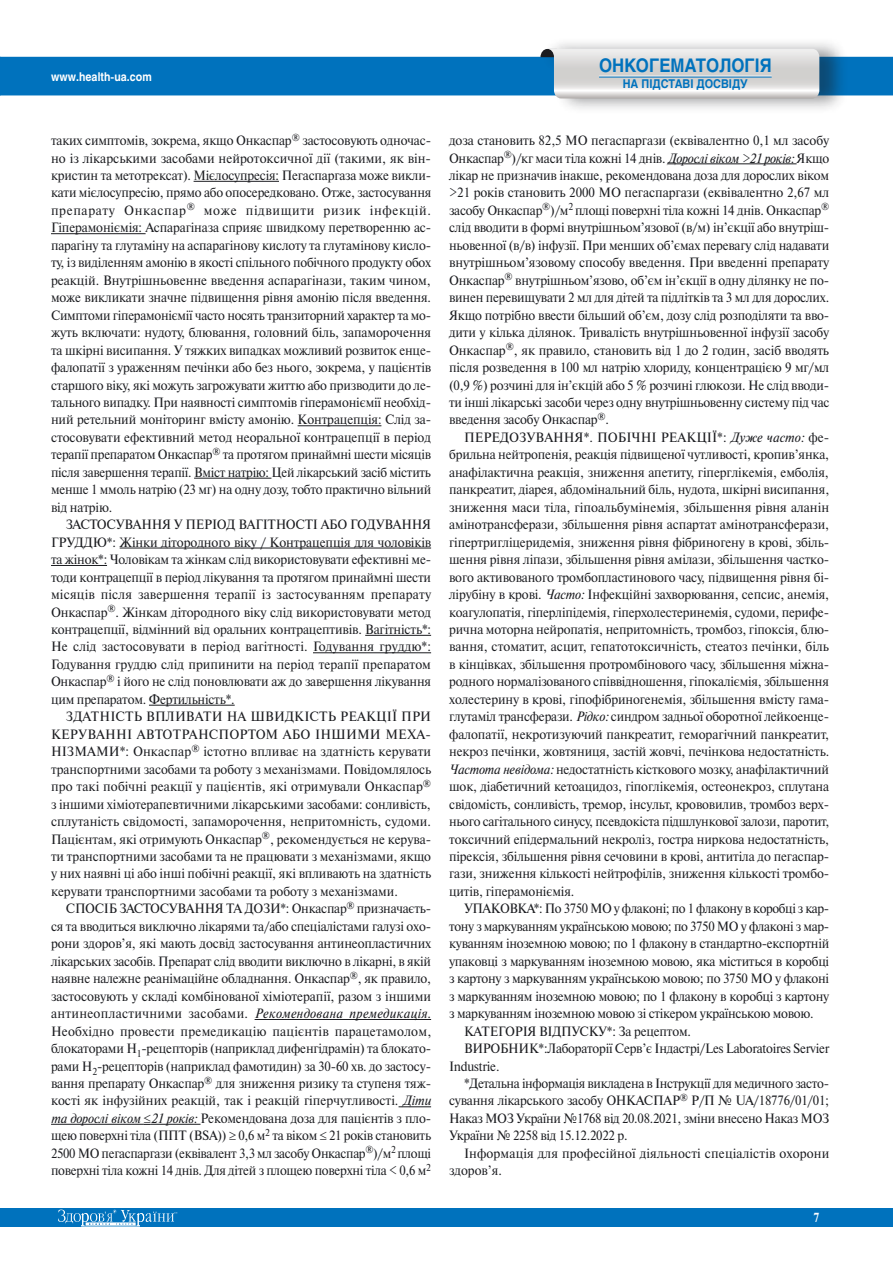
<style>
.page{position:relative;width:893px;height:1263px;background:#fff}
.page>*{position:absolute;margin:0;border:0;box-sizing:border-box;transform-origin:0 0}
.t1{font:700 18.6px "Helios";color:#0072bd;scale:.9 1}
.t2{font:13.5px/17.4px "Newton C";letter-spacing:-.015em;color:#1b1c20;text-align:justify;scale:.95 1}
.t3{font:13.5px/17.4px "Newton C";letter-spacing:-.015em;color:#1b1c20;text-align:justify;scale:.96 1}
.t4{font:13.5px "Newton C";letter-spacing:-.015em;color:#1b1c20;scale:.94 1}
.t5{font:13.5px "Newton C";letter-spacing:.01em;color:#1b1c20;scale:.96 1}
.t6{font:700 13.05px "Newton C";color:#fff;scale:.9 1}
.t7{font:700 12px "Helios";letter-spacing:.005em;color:#fff;scale:.88 1}
.t8{font:700 12px "Helios";color:#0072bd;scale:.9 1}
.s1{font-style:italic}
</style>
<div class="page">
<div style="left:542px;top:36px;width:306px;height:78px;background:#1b1c20;opacity:.46"></div>
<svg style="left:0;top:49px;width:893px;height:49px;background:#65a4cd"></svg>
<hr style="left:599px;top:76px;width:173px;height:1px;background:#fff">
<hr style="left:599px;top:77px;width:173px;height:1px;background:#0072bd">
<div style="left:0;top:1208px;width:893px;height:19px;background:#0072bd"></div>
<svg style="left:58px;top:1209px;width:119px;height:17px"></svg>
<hr style="left:194px;top:181px;width:85px;height:1px;background:#1b1c20">
<hr style="left:51px;top:233px;width:95px;height:1px;background:#1b1c20">
<hr style="left:298px;top:425px;width:83px;height:1px;background:#1b1c20">
<hr style="left:194px;top:478px;width:77px;height:1px;background:#1b1c20">
<hr style="left:120px;top:548px;width:311px;height:1px;background:#1b1c20">
<hr style="left:51px;top:565px;width:56px;height:1px;background:#1b1c20">
<hr style="left:365px;top:635px;width:66px;height:1px;background:#1b1c20">
<hr style="left:313px;top:652px;width:118px;height:1px;background:#1b1c20">
<hr style="left:149px;top:705px;width:86px;height:1px;background:#1b1c20">
<hr style="left:255px;top:1019px;width:176px;height:1px;background:#1b1c20">
<hr style="left:399px;top:1106px;width:32px;height:1px;background:#1b1c20">
<hr style="left:51px;top:1124px;width:93px;height:1px;background:#1b1c20">
<hr style="left:151px;top:1124px;width:49px;height:1px;background:#1b1c20">
<hr style="left:668px;top:163px;width:129px;height:1px;background:#1b1c20">
<p class="t7" style="left:51px;top:70px;width:116px">www.health-ua.com</p>
<p class="t2" style="left:51px;top:132px;width:402px">таких симптомів, зокрема, якщо Онкаспар<sup>®</sup> застосовують одночас&shy;но із лікарськими засобами нейротоксичної дії (такими, як він&shy;кристин та метотрексат). Мієлосупресія: Пегаспаргаза може викли&shy;кати мієлосупресію, прямо або опосередковано. Отже, застосування препарату Онкаспар<sup>®</sup> може підвищити ризик інфекцій.<br>Гіперамоніємія: Аспарагіназа сприяє швидкому перетворенню ас&shy;парагіну та глутаміну на аспарагінову кислоту та глутамінову кисло&shy;ту, із виділенням амонію в якості спільного побічного продукту обох реакцій. Внутрішньовенне введення аспарагінази, таким чином, може викликати значне підвищення рівня амонію після введення.<br>Симптоми гіперамоніємії часто носять транзиторний характер та мо&shy;жуть включати: нудоту, блювання, головний біль, запаморочення та шкірні висипання. У тяжких випадках можливий розвиток енце&shy;фалопатії з ураженням печінки або без нього, зокрема, у пацієнтів старшого віку, які можуть загрожувати життю або призводити до ле&shy;тального випадку. При наявності симптомів гіперамоніємії необхід&shy;ний ретельний моніторинг вмісту амонію. Контрацепція: Слід за&shy;стосовувати ефективний метод неоральної контрацепції в період терапії препаратом Онкаспар<sup>®</sup> та протягом принаймні шести місяців після завершення терапії. Вміст натрію: Цей лікарський засіб містить менше 1 ммоль натрію (23 мг) на одну дозу, тобто практично вільний від натрію.</p>
<p class="t2" style="left:51px;top:516px;width:402px;text-indent:15px">ЗАСТОСУВАННЯ У ПЕРІОД ВАГІТНОСТІ АБО ГОДУВАННЯ ГРУДДЮ*: Жінки дітородного віку / Контрацепція для чоловіків та жінок*: Чоловікам та жінкам слід використовувати ефективні ме&shy;тоди контрацепції в період лікування та протягом принаймні шести місяців після завершення терапії із застосуванням препарату Онкаспар<sup>®</sup>. Жінкам дітородного віку слід використовувати метод контрацепції, відмінний від оральних контрацептивів. Вагітність*:<br>Не слід застосовувати в період вагітності. Годування груддю*:<br>Годування груддю слід припинити на період терапії препаратом Онкаспар<sup>®</sup> і його не слід поновлювати аж до завершення лікування цим препаратом. Фертильність*.</p>
<p class="t3" style="left:51px;top:708px;width:397px;text-align:left;text-indent:15px">ЗДАТНІСТЬ ВПЛИВАТИ НА ШВИДКІСТЬ РЕАКЦІЇ ПРИ КЕРУВАННІ АВТОТРАНСПОРТОМ АБО ІНШИМИ МЕХА-НІЗМАМИ*: Онкаспар<sup>®</sup> істотно впливає на здатність керувати транспортними засобами та роботу з механізмами. Повідомлялось про такі побічні реакції у пацієнтів, які отримували Онкаспар<sup>® </sup>з іншими хіміотерапевтичними лікарськими засобами: сонливість, сплутаність свідомості, запаморочення, непритомність, судоми.<br>Пацієнтам, які отримують Онкаспар<sup>®</sup>, рекомендується не керува&shy;ти транспортними засобами та не працювати з механізмами, якщо у них наявні ці або інші побічні реакції, які впливають на здатність керувати транспортними засобами та роботу з механізмами.</p>
<p class="t2" style="left:51px;top:900px;width:402px;text-indent:15px">СПОСІБ ЗАСТОСУВАННЯ ТА ДОЗИ*: Онкаспар<sup>®</sup> призначаєть&shy;ся та вводиться виключно лікарями та/або спеціалістами галузі охо&shy;рони здоров’я, які мають досвід застосування антинеопластичних лікарських засобів. Препарат слід вводити виключно в лікарні, в якій наявне належне реанімаційне обладнання. Онкаспар<sup>®</sup>, як правило, застосовують у складі комбінованої хіміотерапії, разом з іншими антинеопластичними засобами. <span class="s1">Рекомендована премедикація.<br></span>Необхідно провести премедикацію пацієнтів парацетамолом, блокаторами H<sub>1</sub>-рецепторів (наприклад дифенгідрамін) та блокато&shy;рами H<sub>2</sub>-рецепторів (наприклад фамотидин) за 30-60 хв. до застосу&shy;вання препарату Онкаспар<sup>®</sup> для зниження ризику та ступеня тяж&shy;кості як інфузійних реакцій, так і реакцій гіперчутливості. <span class="s1">Діти та дорослі віком</span> ≤<span class="s1">21 років:</span> Рекомендована доза для пацієнтів з пло&shy;щею поверхні тіла (ППТ (BSA)) ≥ 0,6 м<sup>2</sup> та віком ≤ 21 років становить 2500 МО пегаспаргази (еквівалент 3,3 мл засобу Онкаспар<sup>®</sup>)/м<sup>2</sup> площі поверхні тіла кожні 14 днів. Для дітей з площею поверхні тіла &lt; 0,6 м<sup>2</sup></p>
<h1 class="t1" style="left:599px;top:55px;width:193px">ОНКОГЕМАТОЛОГІЯ</h1>
<p class="t8" style="left:623px;top:77px;width:140px">НА ПІДСТАВІ ДОСВІДУ</p>
<p class="t3" style="left:449px;top:132px;width:398px">доза становить 82,5 МО пегаспаргази (еквівалентно 0,1 мл засобу Онкаспар<sup>®</sup>)/кг маси тіла кожні 14 днів. <span class="s1">Дорослі віком &gt;21 років:</span> Якщо лікар не призначив інакше, рекомендована доза для дорослих віком &gt;21 років становить 2000 МО пегаспаргази (еквівалентно 2,67 мл засобу Онкаспар<sup>®</sup>)/м<sup>2</sup> площі поверхні тіла кожні 14 днів. Онкаспар<sup>® </sup>слід вводити в формі внутрішньом’язової (в/м) ін’єкції або внутріш&shy;ньовенної (в/в) інфузії. При менших об’ємах перевагу слід надавати внутрішньом’язовому способу введення. При введенні препарату Онкаспар<sup>®</sup> внутрішньом’язово, об’єм ін’єкції в одну ділянку не по&shy;винен перевищувати 2 мл для дітей та підлітків та 3 мл для дорослих.<br>Якщо потрібно ввести більший об’єм, дозу слід розподіляти та вво&shy;дити у кілька ділянок. Тривалість внутрішньовенної інфузії засобу Онкаспар<sup>®</sup>, як правило, становить від 1 до 2 годин, засіб вводять після розведення в 100 мл натрію хлориду, концентрацією 9 мг/мл (0,9 %) розчині для ін’єкцій або 5 % розчині глюкози. Не слід вводи&shy;ти інші лікарські засоби через одну внутрішньовенну систему під час введення засобу Онкаспар<sup>®</sup>.</p>
<p class="t3" style="left:449px;top:429px;width:397px;text-indent:15px">ПЕРЕДОЗУВАННЯ*. ПОБІЧНІ РЕАКЦІЇ*: <span class="s1">Дуже часто:</span> фе&shy;брильна нейтропенія, реакція підвищеної чутливості, кропив’янка, анафілактична реакція, зниження апетиту, гіперглікемія, емболія, панкреатит, діарея, абдомінальний біль, нудота, шкірні висипання, зниження маси тіла, гіпоальбумінемія, збільшення рівня аланін амінотрансферази, збільшення рівня аспартат амінотрансферази, гіпертригліцеридемія, зниження рівня фібриногену в крові, збіль&shy;шення рівня ліпази, збільшення рівня амілази, збільшення частко&shy;вого активованого тромбопластинового часу, підвищення рівня бі&shy;лірубіну в крові. <span class="s1">Часто:</span> Інфекційні захворювання, сепсис, анемія, коагулопатія, гіперліпідемія, гіперхолестеринемія, судоми, перифе&shy;рична моторна нейропатія, непритомність, тромбоз, гіпоксія, блю&shy;вання, стоматит, асцит, гепатотоксичність, стеатоз печінки, біль в кінцівках, збільшення протромбінового часу, збільшення міжна&shy;родного нормалізованого співвідношення, гіпокаліємія, збільшення холестерину в крові, гіпофібриногенемія, збільшення вмісту гама&shy;глутаміл трансферази. <span class="s1">Рідко:</span> синдром задньої оборотної лейкоенце&shy;фалопатії, некротизуючий панкреатит, геморагічний панкреатит, некроз печінки, жовтяниця, застій жовчі, печінкова недостатність.<br><span class="s1">Частота невідома:</span> недостатність кісткового мозку, анафілактичний шок, діабетичний кетоацидоз, гіпоглікемія, остеонекроз, сплутана свідомість, сонливість, тремор, інсульт, крововилив, тромбоз верх&shy;нього сагітального синусу, псевдокіста підшлункової залози, паротит, токсичний епідермальний некроліз, гостра ниркова недостатність, пірексія, збільшення рівня сечовини в крові, антитіла до пегаспар&shy;гази, зниження кількості нейтрофілів, зниження кількості тромбо&shy;цитів, гіперамоніємія.</p>
<p class="t4" style="left:464px;top:901px;width:390px">УПАКОВКА*: По 3750 МО у флаконі; по 1 флакону в коробці з кар-</p>
<p class="t4" style="left:449px;top:919px;width:406px">тону з маркуванням українською мовою; по 3750 МО у флаконі з мар-</p>
<p class="t2" style="left:449px;top:935px;width:402px">куванням іноземною мовою; по 1 флакону в стандартно-експортній</p>
<p class="t2" style="left:449px;top:952px;width:402px">упаковці з маркуванням іноземною мовою, яка міститься в коробці</p>
<p class="t2" style="left:449px;top:970px;width:402px">з картону з маркуванням українською мовою; по 3750 МО у флаконі</p>
<p class="t2" style="left:449px;top:987px;width:402px">з маркуванням іноземною мовою; по 1 флакону в коробці з картону</p>
<p class="t2" style="left:449px;top:1005px;width:385px">з маркуванням іноземною мовою зі стікером українською мовою.</p>
<p class="t2" style="left:464px;top:1022px;width:241px">КАТЕГОРІЯ ВІДПУСКУ*: За рецептом.</p>
<p class="t2" style="left:464px;top:1040px;width:386px">ВИРОБНИК*:Лабораторії Серв’є Індастрі/Les Laboratoires Servier</p>
<p class="t2" style="left:449px;top:1057px;width:55px">Іndustrie.</p>
<p class="t4" style="left:464px;top:1076px;width:390px">*Детальна інформація викладена в Інструкції для медичного засто-</p>
<p class="t2" style="left:449px;top:1092px;width:402px">сування лікарського засобу ОНКАСПАР<sup>®</sup> Р/П № UA/18776/01/01;</p>
<p class="t2" style="left:449px;top:1110px;width:402px">Наказ МОЗ України №1768 від 20.08.2021, зміни внесено Наказ МОЗ</p>
<p class="t2" style="left:449px;top:1127px;width:189px">України № 2258 від 15.12.2022 р.</p>
<p class="t5" style="left:464px;top:1146px;width:382px">Інформація для професійної діяльності спеціалістів охорони</p>
<p class="t2" style="left:449px;top:1162px;width:57px">здоров’я.</p>
<p class="t6" style="left:814px;top:1210px;width:8px">7</p>
</div>
